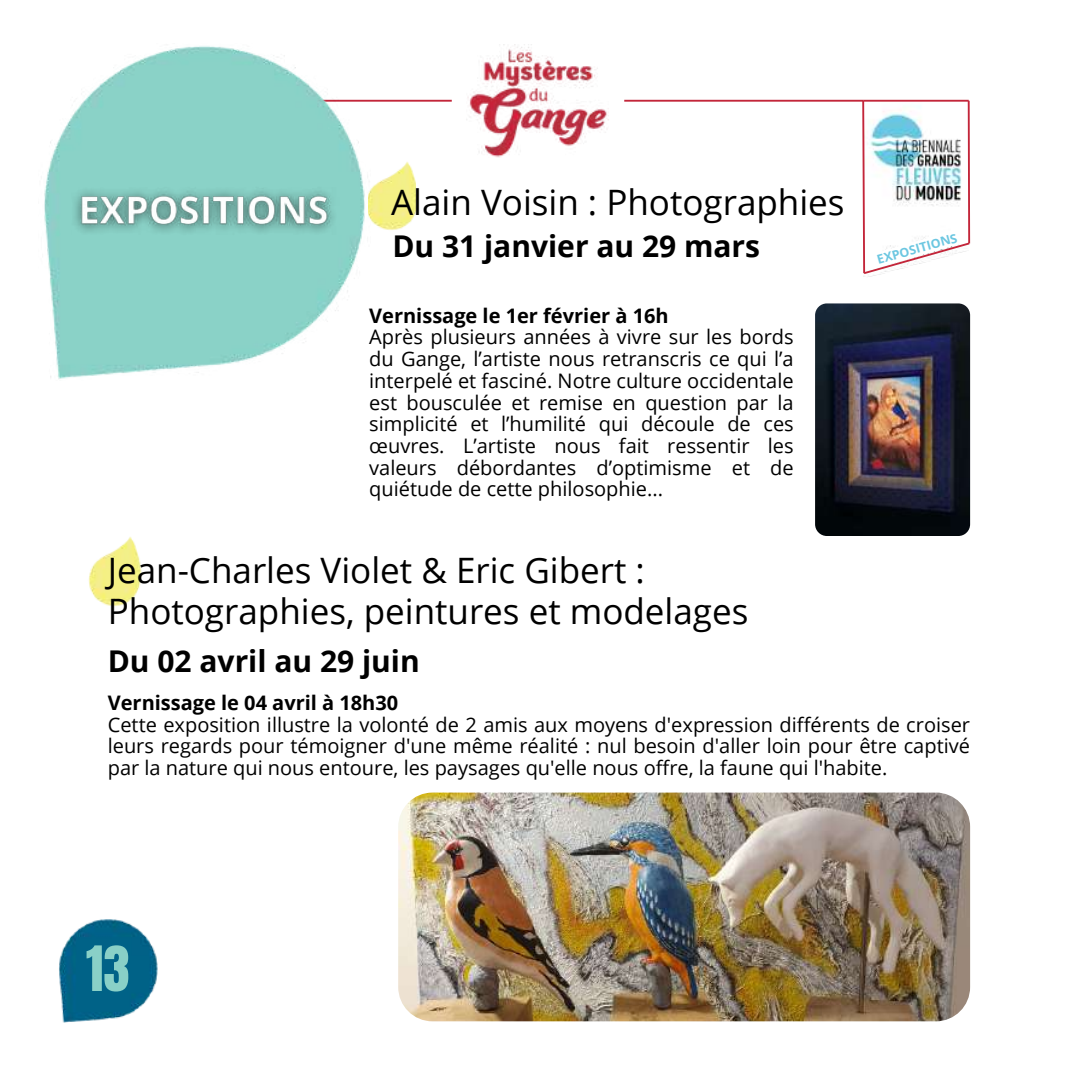
<style>
.page{position:relative;width:1077px;height:1077px;background:#fff}
.page>*{position:absolute;margin:0;border:0;box-sizing:border-box;transform-origin:0 0}
.t1{font:53px "Anton";color:#89d0c7}
.t2{font:35px/41.2px "Open Sans";color:#000}
.t3{font:700 30px "Open Sans";color:#000}
.t4{font:20px/21.8px "Open Sans";color:#000;text-align:justify}
.t5{font:700 20px "Open Sans";color:#000}
.t6{font:700 12.5px "Open Sans";color:#6cc7e1}
</style>
<div class="page">
<hr style="left:107px;top:100px;width:344px;height:2px;background:#c3263a">
<hr style="left:624px;top:100px;width:239px;height:2px;background:#c3263a">
<img style="left:466px;top:47px;width:143px;height:110px">
<img style="left:861px;top:99px;width:110px;height:176px">
<hr style="left:863px;top:100px;width:105px;height:2px;background:#c3263a">
<img style="left:44px;top:46px;width:326px;height:333px">
<img style="left:62px;top:177px;width:284px;height:68px">
<img style="left:59px;top:919px;width:99px;height:102px">
<img style="left:368px;top:160px;width:47px;height:71px">
<img style="left:88px;top:537px;width:54px;height:69px">
<img style="left:398px;top:792px;width:571px;height:229px;border-radius:34px">
<img style="left:815px;top:303px;width:154px;height:233px;border-radius:12px">
<h2 class="t2" style="left:391px;top:181px;width:455px">Alain Voisin : Photographies</h2>
<h3 class="t3" style="left:392px;top:225px;width:369px">Du 31 janvier au 29 mars</h3>
<p class="t5" style="left:369px;top:301px;width:301px">Vernissage le 1er février à 16h</p>
<p class="t4" style="left:369px;top:326px;width:426px">Après plusieurs années à vivre sur les bords du Gange, l’artiste nous retranscris ce qui l’a interpelé et fasciné. Notre culture occidentale est bousculée et remise en question par la simplicité et l’humilité qui découle de ces œuvres. L’artiste nous fait ressentir les valeurs débordantes d’optimisme et de quiétude de cette philosophie...</p>
<h2 class="t2" style="left:108px;top:548px;width:642px">Jean-Charles Violet &amp; Eric Gibert :<br>Photographies, peintures et modelages</h2>
<p class="t6" style="left:874px;top:251px;width:84px;rotate:-16deg">EXPOSITIONS</p>
<h3 class="t3" style="left:108px;top:640px;width:313px">Du 02 avril au 29 juin</h3>
<p class="t5" style="left:108px;top:688px;width:292px">Vernissage le 04 avril à 18h30</p>
<p class="t4" style="left:108px;top:713px;width:863px">Cette exposition illustre la volonté de 2 amis aux moyens d'expression différents de croiser leurs regards pour témoigner d'une même réalité : nul besoin d'aller loin pour être captivé par la nature qui nous entoure, les paysages qu'elle nous offre, la faune qui l'habite.</p>
<h1 class="t1" style="left:86px;top:930px;width:45px">13</h1>
</div>
